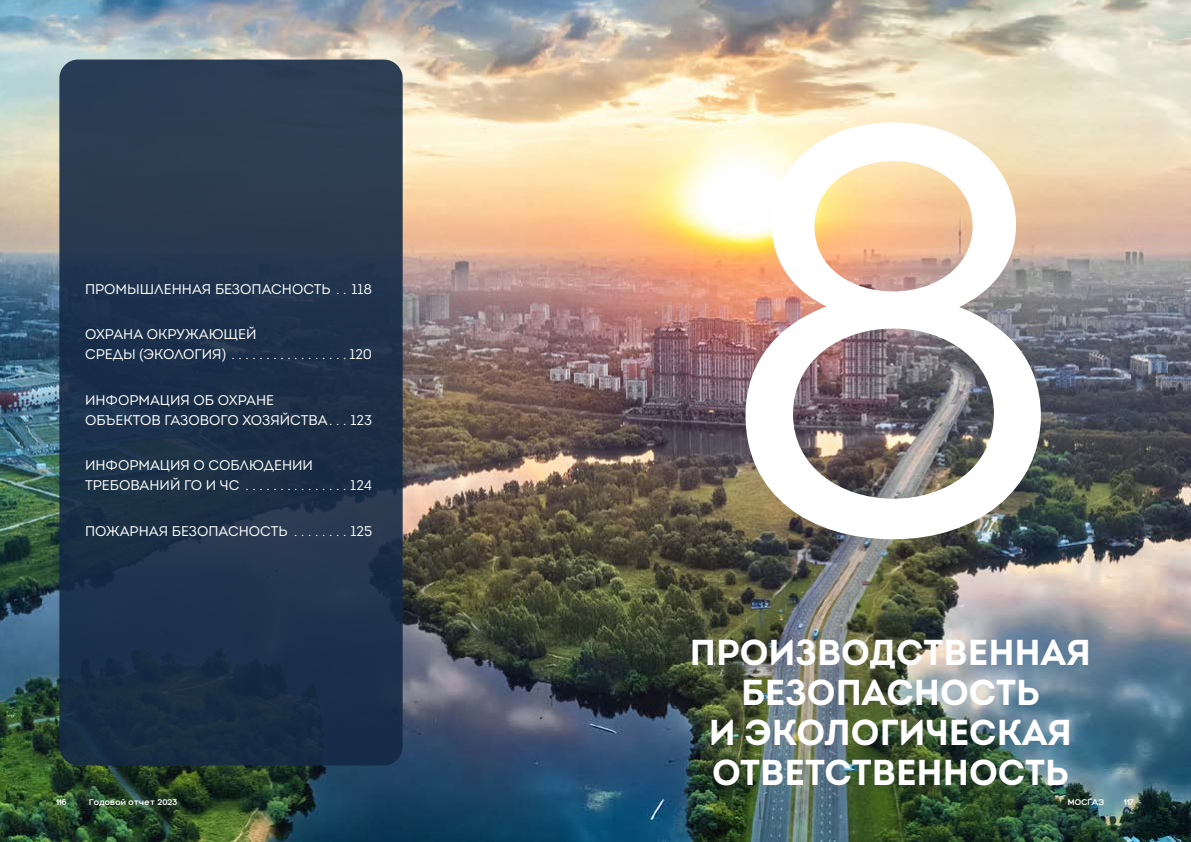
<style>
.page{position:relative;width:1191px;height:842px;background:#fff}
.page>*{position:absolute;margin:0;border:0;box-sizing:border-box;transform-origin:0 0}
.t1{font:578.9px "Intro";color:#fff}
.t2{font:700 36px/40px "Intro";color:#fff;text-align:center}
.t3{font:14px/20px "Intro Book Alt";color:#fff}
.t4{font:700 9px "Hero";color:#fff}
</style>
<div class="page">
<img style="left:0;top:0;width:1191px;height:842px">
<div style="left:59px;top:60px;width:344px;height:705px;background:linear-gradient(to right,#1e334b,#24354c);border-radius:19px"></div>
<p class="t3" style="left:85px;top:279px;width:289px">ПРОМЫШЛЕННАЯ БЕЗОПАСНОСТЬ . . 118</p>
<p class="t3" style="left:85px;top:324px;width:288px">ОХРАНА ОКРУЖАЮЩЕЙ<br>СРЕДЫ (ЭКОЛОГИЯ) . . . . . . . . . . . . . . . . 120</p>
<p class="t3" style="left:85px;top:390px;width:288px">ИНФОРМАЦИЯ ОБ ОХРАНЕ<br>ОБЪЕКТОВ ГАЗОВОГО ХОЗЯЙСТВА . . . 123</p>
<p class="t3" style="left:85px;top:455px;width:288px">ИНФОРМАЦИЯ О СОБЛЮДЕНИИ<br>ТРЕБОВАНИЙ ГО И ЧС . . . . . . . . . . . . . . . 124</p>
<p class="t3" style="left:85px;top:521px;width:288px">ПОЖАРНАЯ БЕЗОПАСНОСТЬ . . . . . . . . 125</p>
<h1 class="t1" style="left:714px;top:-22px;width:359px">8</h1>
<h2 class="t2" style="left:690px;top:632px;width:402px">ПРОИЗВОДСТВЕННАЯ<br>БЕЗОПАСНОСТЬ<br>И ЭКОЛОГИЧЕСКАЯ<br>ОТВЕТСТВЕННОСТЬ</h2>
<p class="t4" style="left:56px;top:797px;width:12px">116</p>
<p class="t4" style="left:89px;top:797px;width:90px">Годовой отчет 2023</p>
<p class="t4" style="left:1067px;top:797px;width:38px">МОСГАЗ</p>
<p class="t4" style="left:1123px;top:797px;width:12px">117</p>
</div>
